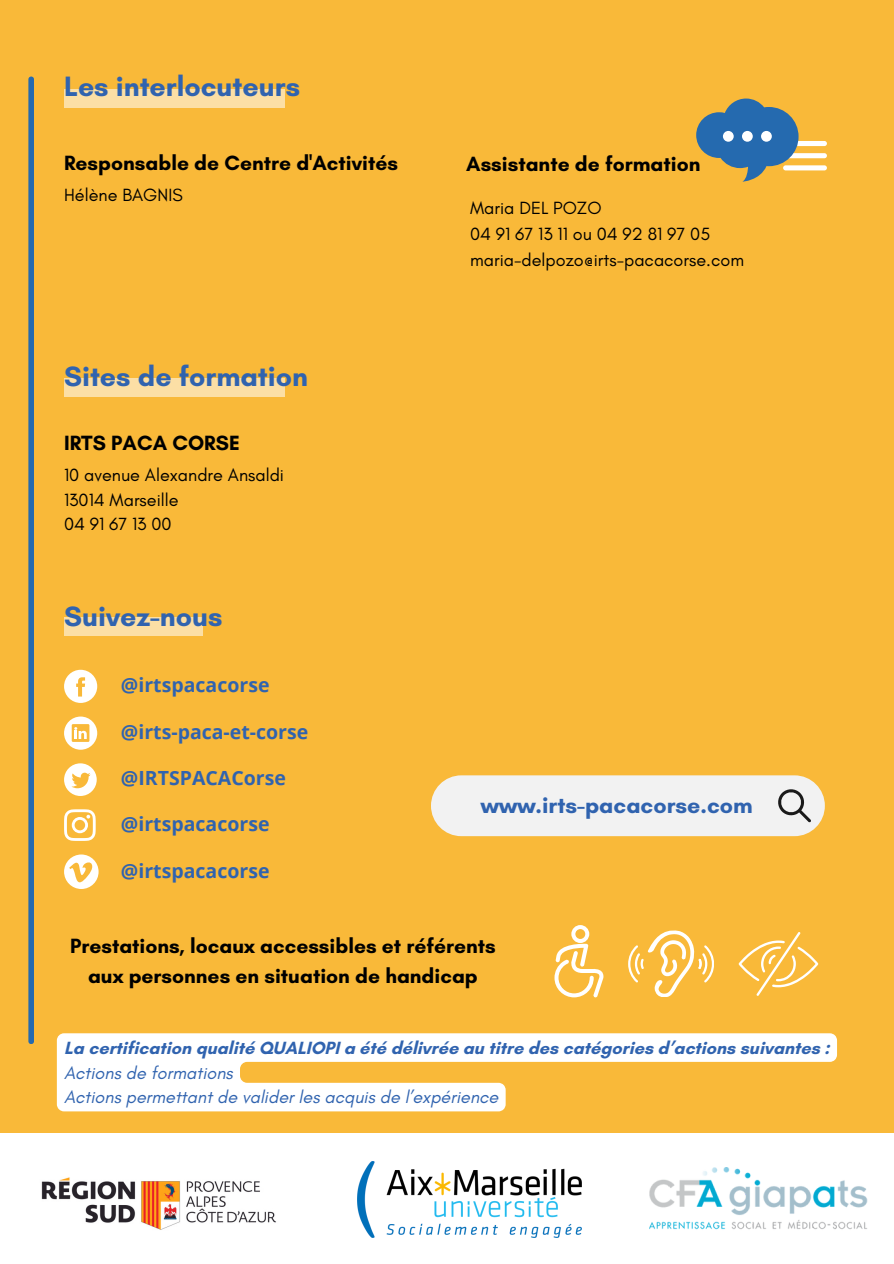
<style>
.page{position:relative;width:894px;height:1264px;background:#fff}
.page>*{position:absolute;margin:0;border:0;box-sizing:border-box;transform-origin:0 0}
.t1{font:700 28.5px "Glacial Indifference";color:#3063af}
.t2{font:700 23.1px "Glacial Indifference";color:#3063af}
.t3{font:700 21px/29.2px "Glacial Indifference";color:#000;text-align:center}
.t4{font:700 19.5px "Open Sans";color:#3063af}
.t5{font:18px "Glacial Indifference";color:#000}
.t6{font:700 18px "Glacial Indifference";color:#3063af}
.t7{font:italic 18px "Glacial Indifference";color:#3063af}
</style>
<div class="page">
<div style="left:0;top:0;width:893px;height:1132px;background:#f9b939"></div>
<svg style="left:28px;top:76px;width:6px;height:968px;background:#336fa6"></svg>
<img style="left:357px;top:1161px;width:224px;height:76px">
<img style="left:41px;top:1177px;width:235px;height:53px">
<img style="left:649px;top:1167px;width:218px;height:63px">
<svg style="left:554px;top:925px;width:49px;height:72px"></svg>
<svg style="left:628px;top:930px;width:85px;height:66px"></svg>
<svg style="left:738px;top:932px;width:80px;height:63px"></svg>
<div style="left:64px;top:89px;width:220px;height:19px;background:#fcdfa5"></div>
<div style="left:64px;top:378px;width:220px;height:18px;background:#fcdfa5"></div>
<div style="left:64px;top:617px;width:138px;height:19px;background:#fcdfa5"></div>
<svg style="left:64px;top:669px;width:33px;height:34px"></svg>
<svg style="left:64px;top:716px;width:33px;height:33px"></svg>
<svg style="left:64px;top:763px;width:33px;height:33px"></svg>
<svg style="left:64px;top:809px;width:32px;height:31px"></svg>
<svg style="left:64px;top:854px;width:35px;height:35px"></svg>
<div style="left:431px;top:775px;width:393px;height:61px;background:#f2f2f2;border-radius:30px"></div>
<svg style="left:778px;top:789px;width:32px;height:33px"></svg>
<svg style="left:696px;top:98px;width:131px;height:84px"></svg>
<div style="left:722px;top:131px;width:11px;height:11px;background:#fff;border-radius:50%"></div>
<div style="left:741px;top:131px;width:11px;height:11px;background:#fff;border-radius:50%"></div>
<div style="left:760px;top:131px;width:11px;height:11px;background:#fff;border-radius:50%"></div>
<svg style="left:57px;top:1033px;width:779px;height:78px;fill:#fff"></svg>
<p class="t1" style="left:64px;top:69px;width:237px">Les interlocuteurs</p>
<p class="t3" style="left:64px;top:148px;width:335px">Responsable de Centre d'Activités</p>
<p class="t5" style="left:64px;top:184px;width:120px">Hélène BAGNIS</p>
<p class="t1" style="left:64px;top:359px;width:245px">Sites de formation</p>
<p class="t3" style="left:64px;top:428px;width:177px">IRTS PACA CORSE</p>
<p class="t5" style="left:64px;top:463px;width:221px">10 avenue Alexandre Ansaldi</p>
<p class="t5" style="left:64px;top:488px;width:116px">13014 Marseille</p>
<h1 class="t5" style="left:64px;top:513px;width:109px">04 91 67 13 00</h1>
<h4 class="t1" style="left:64px;top:598px;width:160px">Suivez-nous</h4>
<p class="t4" style="left:121px;top:671px;width:150px">@irtspacacorse</p>
<h4 class="t4" style="left:121px;top:717px;width:189px">@irts-paca-et-corse</h4>
<p class="t4" style="left:121px;top:764px;width:166px">@IRTSPACACorse</p>
<h4 class="t4" style="left:121px;top:810px;width:150px">@irtspacacorse</h4>
<p class="t4" style="left:121px;top:856px;width:150px">@irtspacacorse</p>
<p class="t3" style="left:466px;top:149px;width:235px">Assistante de formation</p>
<p class="t5" style="left:470px;top:197px;width:133px">Maria DEL POZO</p>
<h1 class="t5" style="left:470px;top:223px;width:241px">04 91 67 13 11 ou 04 92 81 97 05</h1>
<p class="t5" style="left:470px;top:249px;width:275px">maria-delpozo@irts-pacacorse.com</p>
<h4 class="t2" style="left:481px;top:791px;width:273px">www.irts-pacacorse.com</h4>
<p class="t3" style="left:70px;top:931px;width:427px">Prestations, locaux accessibles et référents aux personnes en situation de handicap</p>
<h4 class="t6" style="left:64px;top:1036px;width:767px">La certification qualité QUALIOPI a été délivrée au titre des catégories d’actions suivantes :</h4>
<p class="t7" style="left:64px;top:1061px;width:170px">Actions de formations</p>
<h3 class="t7" style="left:64px;top:1086px;width:436px">Actions permettant de valider les acquis de l’expérience</h3>
</div>
